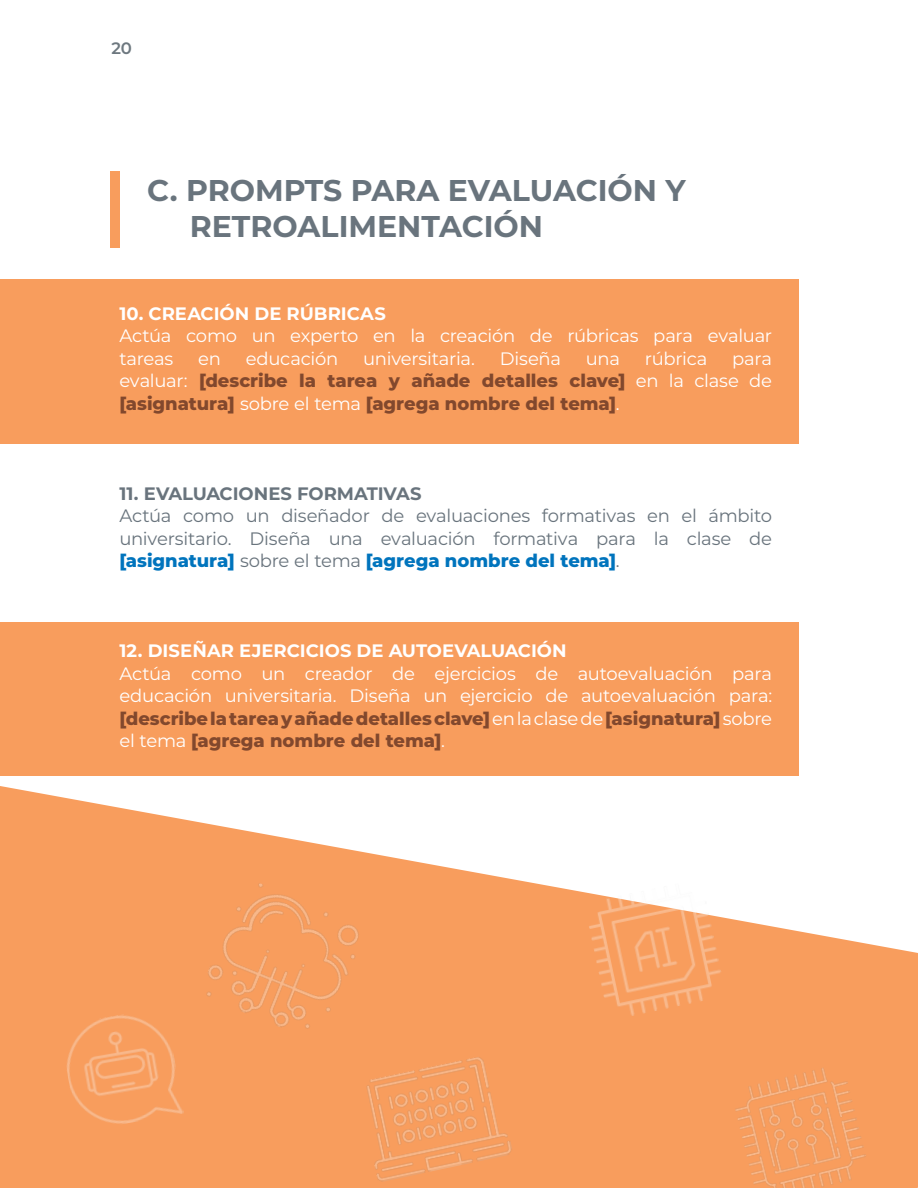
<style>
.page{position:relative;width:918px;height:1188px;background:#fff}
.page>*{position:absolute;margin:0;border:0;box-sizing:border-box;transform-origin:0 0}
.second_title{font:700 30px "Montserrat";color:#69747d}
.second_title-2{font:18px/22.5px "Montserrat";letter-spacing:-.015em;color:#fff}
.second_title-3{font:18px/22.5px "Montserrat";letter-spacing:-.015em;color:#69747d;text-align:justify}
.second_title-4{font:800 18px/22.5px "Montserrat";color:#82482d;text-align:justify}
.second_title-5{font:700 18px "Montserrat";color:#fff}
.second_title-6{font:700 18px "Montserrat";color:#69747d}
.t1{font:600 16.5px "Montserrat";color:#6d787f}
.s1{font-weight:400;color:#fff}
.s2{font-weight:800;color:#0074bd}
.s3{font-weight:800;color:#82482d}
</style>
<div class="page">
<svg style="left:0;top:786px;width:918px;height:402px;fill:#f89d5d"></svg>
<div style="left:0;top:280px;width:798px;height:164px;background:#f89d5d"></div>
<div style="left:0;top:622px;width:798px;height:154px;background:#f89d5d"></div>
<img style="left:199px;top:878px;width:169px;height:166px">
<img style="left:730px;top:1063px;width:141px;height:125px">
<img style="left:357px;top:1054px;width:156px;height:129px">
<img style="left:59px;top:1007px;width:125px;height:125px">
<img style="left:584px;top:878px;width:142px;height:143px">
<div style="left:110px;top:172px;width:9px;height:76px;background:#f89d5d"></div>
<p class="t1" style="left:111px;top:37px;width:22px">20</p>
<p class="second_title" style="left:147px;top:169px;width:540px">C. PROMPTS PARA EVALUACIÓN Y</p>
<p class="second_title" style="left:190px;top:205px;width:355px">RETROALIMENTACIÓN</p>
<p class="second_title-5" style="left:119px;top:300px;width:268px">10. CREACIÓN DE RÚBRICAS</p>
<p class="second_title-2" style="left:119px;top:324px;width:654px">Actúa como un experto en la creación de rúbricas para evaluar tareas</p>
<p class="second_title-2" style="left:198px;top:346px;width:24px">en</p>
<p class="second_title-2" style="left:246px;top:346px;width:94px">educación</p>
<p class="second_title-2" style="left:363px;top:346px;width:113px">universitaria.</p>
<p class="second_title-2" style="left:500px;top:346px;width:63px">Diseña</p>
<p class="second_title-2" style="left:586px;top:346px;width:36px">una</p>
<p class="second_title-2" style="left:645px;top:346px;width:64px">rúbrica</p>
<p class="second_title-4" style="left:119px;top:346px;width:654px;text-indent:613px"><span class="s1">para evaluar:</span> [describe la tarea y añade detalles clave] <span class="s1">en la clase de </span>[asignatura] <span class="s1">sobre el tema</span> [agrega nombre del tema]<span class="s1">.</span></p>
<p class="second_title-6" style="left:119px;top:480px;width:304px">11. EVALUACIONES FORMATIVAS</p>
<p class="second_title-3" style="left:119px;top:504px;width:654px">Actúa como un diseñador de evaluaciones formativas en el ámbito universitario. Diseña una evaluación formativa para la clase de <span class="s2">[asignatura]</span> sobre el tema <span class="s2">[agrega nombre del tema]</span>.</p>
<p class="second_title-5" style="left:119px;top:638px;width:449px">12. DISEÑAR EJERCICIOS DE AUTOEVALUACIÓN</p>
<p class="second_title-2" style="left:119px;top:661px;width:654px;text-align:justify">Actúa como un creador de ejercicios de autoevaluación para educación universitaria. Diseña un ejercicio de autoevaluación para: <span class="s3">[describe la tarea y añade detalles clave]</span> en la clase de <span class="s3">[asignatura]</span> sobre el tema <span class="s3">[agrega nombre del tema]</span>.</p>
</div>
